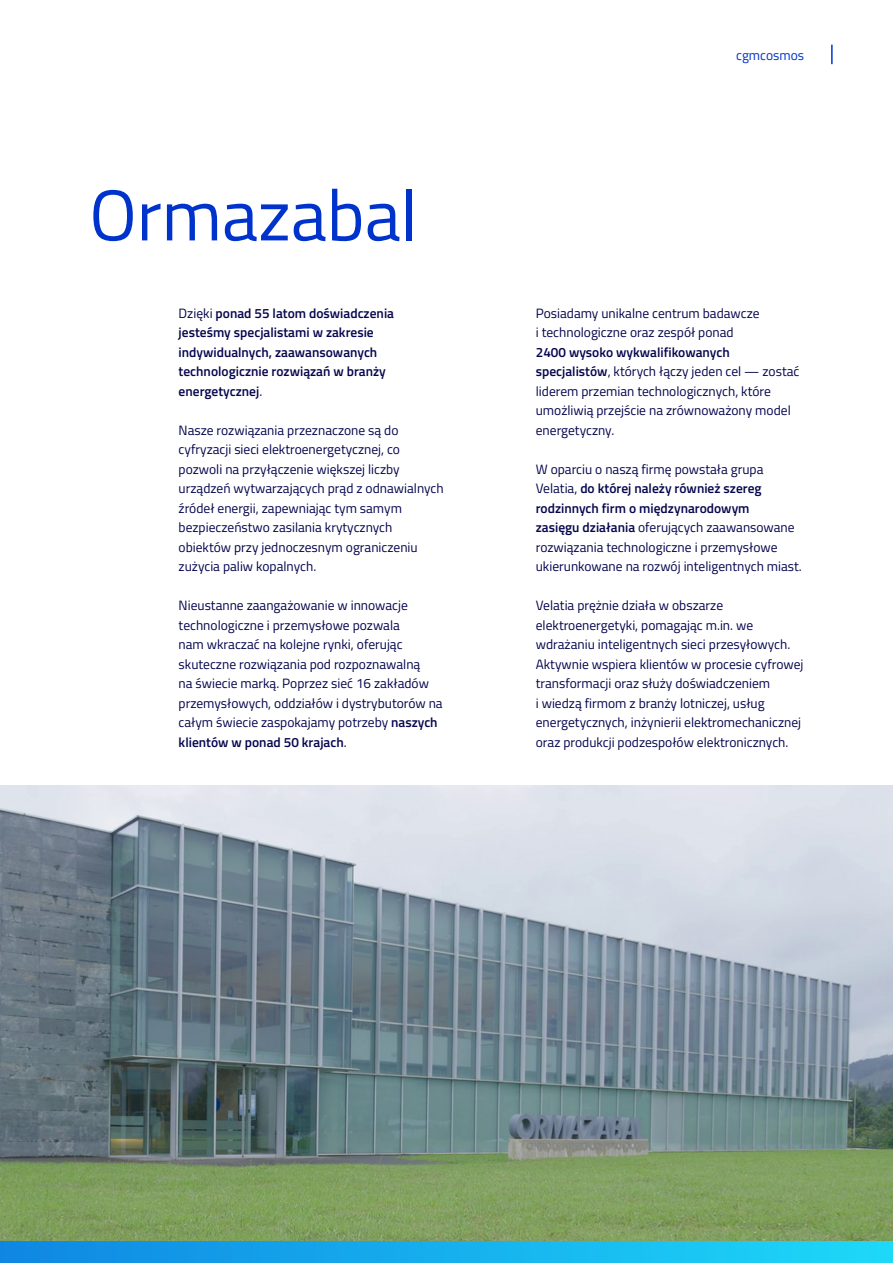
<style>
.page{position:relative;width:893px;height:1263px;background:#fff}
.page>*{position:absolute;margin:0;border:0;box-sizing:border-box;transform-origin:0 0}
.Título_Sección{font:72px "Titillium Web";color:#03c}
.Texto_corrido{font:13.5px/19.5px "Titillium Web";color:#05054e}
.Texto_corrido-2{font:600 13.5px/19.5px "Titillium Web";color:#05054e}
.t1{font:13.5px "Titillium Web";color:#03c}
.s1{font-weight:400}
.s2{font-weight:600}
</style>
<div class="page">
<svg style="left:831px;top:45px;width:2px;height:19px"></svg>
<img style="left:0;top:786px;width:893px;height:456px">
<div style="left:0;top:1242px;width:893px;height:21px;background:linear-gradient(to right,#0f86e2,#1ed9f8)"></div>
<p class="Título_Sección" style="left:89px;top:162px;width:330px">Ormazabal</p>
<p class="Texto_corrido-2" style="left:179px;top:302px;width:217px"><span class="s1">Dzięki</span> ponad 55 latom doświadczenia jesteśmy specjalistami w zakresie indywidualnych, zaawansowanych technologicznie rozwiązań w branży energetycznej<span class="s1">.</span></p>
<p class="Texto_corrido" style="left:179px;top:419px;width:267px">Nasze rozwiązania przeznaczone są do cyfryzacji sieci elektroenergetycznej, co pozwoli na przyłączenie większej liczby urządzeń wytwarzających prąd z odnawialnych źródeł energii, zapewniając tym samym bezpieczeństwo zasilania krytycznych obiektów przy jednoczesnym ograniczeniu zużycia paliw kopalnych.</p>
<p class="Texto_corrido" style="left:179px;top:595px;width:266px">Nieustanne zaangażowanie w innowacje technologiczne i przemysłowe pozwala<br>nam wkraczać na kolejne rynki, oferując skuteczne rozwiązania pod rozpoznawalną<br>na świecie marką. Poprzez sieć 16 zakładów przemysłowych, oddziałów i dystrybutorów na całym świecie zaspokajamy potrzeby <span class="s2">naszych klientów w ponad 50 krajach</span>.</p>
<p class="t1" style="left:736px;top:45px;width:69px">cgmcosmos</p>
<p class="Texto_corrido" style="left:536px;top:302px;width:265px">Posiadamy unikalne centrum badawcze<br>i technologiczne oraz zespół ponad<br><span class="s2">2400 wysoko wykwalifikowanych specjalistów</span>, których łączy jeden cel — zostać liderem przemian technologicznych, które umożliwią przejście na zrównoważony model energetyczny.</p>
<p class="Texto_corrido" style="left:536px;top:458px;width:268px">W oparciu o naszą firmę powstała grupa Velatia, <span class="s2">do której należy również szereg rodzinnych firm o międzynarodowym<br>zasięgu działania</span> oferujących zaawansowane rozwiązania technologiczne i przemysłowe ukierunkowane na rozwój inteligentnych miast.</p>
<p class="Texto_corrido" style="left:536px;top:595px;width:269px">Velatia prężnie działa w obszarze elektroenergetyki, pomagając m.in. we wdrażaniu inteligentnych sieci przesyłowych.<br>Aktywnie wspiera klientów w procesie cyfrowej transformacji oraz służy doświadczeniem<br>i wiedzą firmom z branży lotniczej, usług energetycznych, inżynierii elektromechanicznej oraz produkcji podzespołów elektronicznych.</p>
</div>
